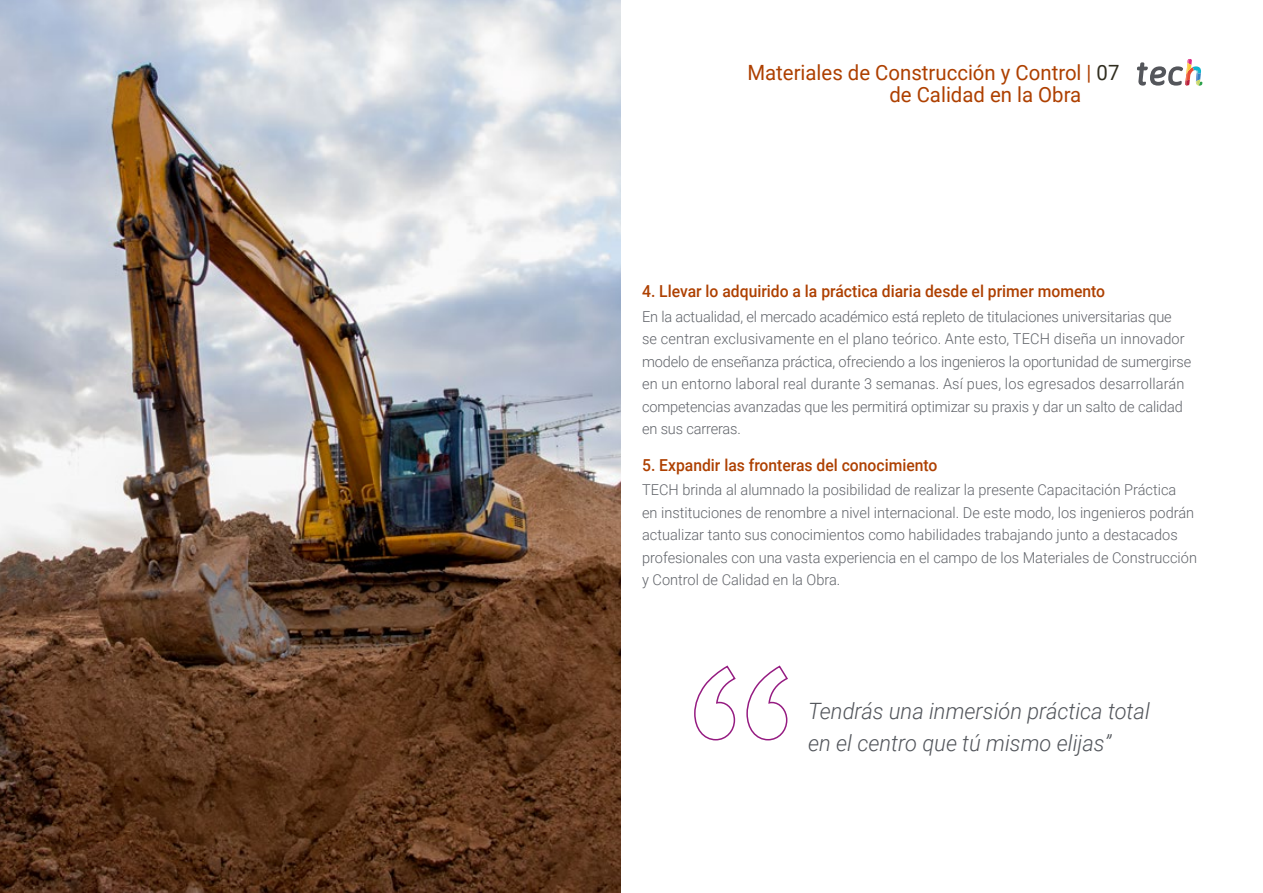
<style>
.page{position:relative;width:1263px;height:893px;background:#fff}
.page>*{position:absolute;margin:0;border:0;box-sizing:border-box;transform-origin:0 0}
.t1{font:italic 300 22.5px/31.5px "Roboto";color:#52555b}
.t2{font:21px/22.5px "Roboto";color:#ae4000}
.t3{font:500 16.5px "Roboto";color:#ae4000;scale:.95 1}
.t4{font:300 15px/22.5px "Roboto";color:#61646a}
.s1{color:#312e20}
</style>
<div class="page">
<svg style="left:694px;top:665px;width:94px;height:76px"></svg>
<img style="left:0;top:0;width:621px;height:893px">
<svg style="left:1137px;top:59px;width:65px;height:27px"></svg>
<h2 class="t2" style="left:889px;top:60px;width:232px;text-indent:-142px">Materiales de Construcción y Control | <span class="s1">07 </span>de Calidad en la Obra</h2>
<p class="t3" style="left:642px;top:280px;width:489px">4. Llevar lo adquirido a la práctica diaria desde el primer momento</p>
<p class="t4" style="left:642px;top:305px;width:551px">En la actualidad, el mercado académico está repleto de titulaciones universitarias que<br>se centran exclusivamente en el plano teórico. Ante esto, TECH diseña un innovador modelo de enseñanza práctica, ofreciendo a los ingenieros la oportunidad de sumergirse en un entorno laboral real durante 3 semanas. Así pues, los egresados desarrollarán competencias avanzadas que les permitirá optimizar su praxis y dar un salto de calidad en sus carreras.</p>
<p class="t3" style="left:642px;top:453px;width:312px">5. Expandir las fronteras del conocimiento</p>
<p class="t4" style="left:642px;top:478px;width:556px">TECH brinda al alumnado la posibilidad de realizar la presente Capacitación Práctica<br>en instituciones de renombre a nivel internacional. De este modo, los ingenieros podrán actualizar tanto sus conocimientos como habilidades trabajando junto a destacados profesionales con una vasta experiencia en el campo de los Materiales de Construcción y Control de Calidad en la Obra.</p>
<h1 class="t1" style="left:808px;top:695px;width:343px">Tendrás una inmersión práctica total en el centro que tú mismo elijas”</h1>
</div>
